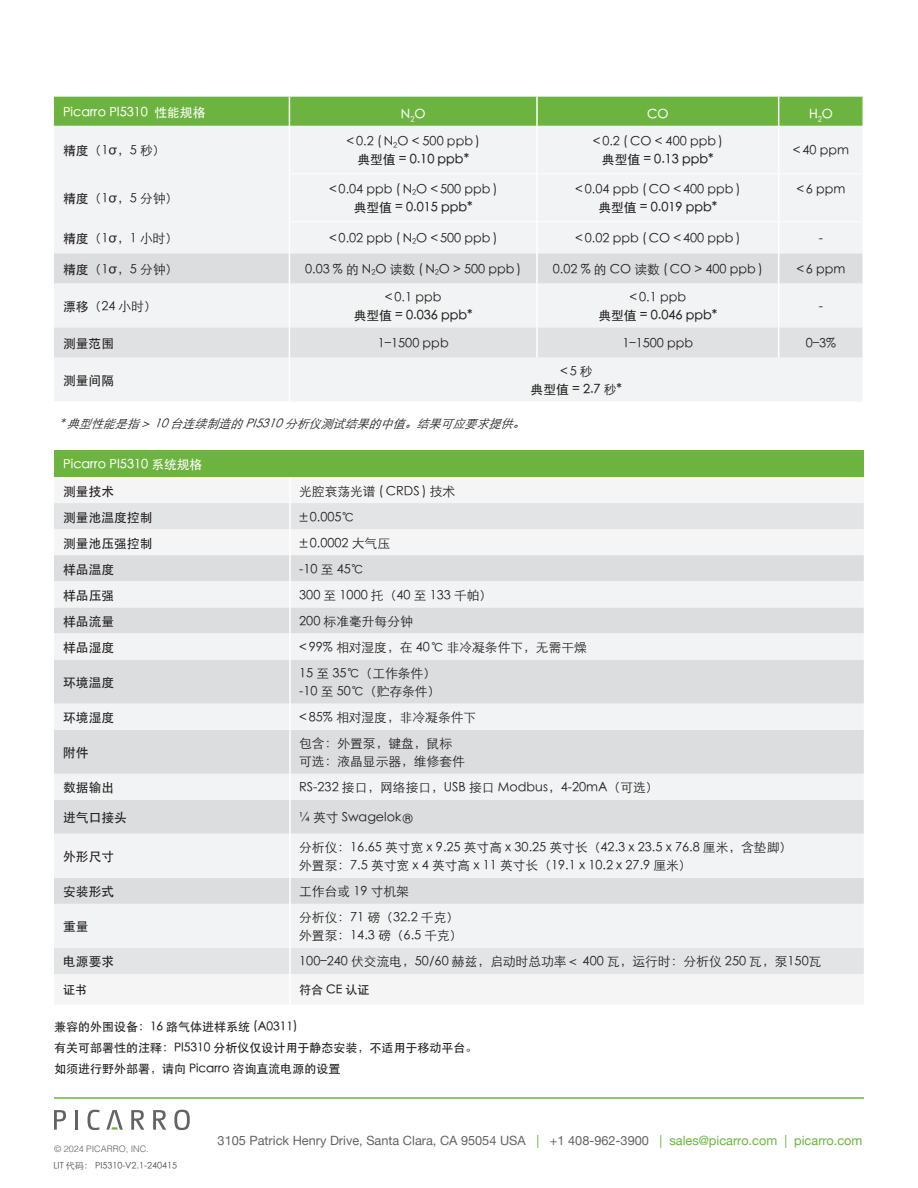
<style>
.page{position:relative;width:918px;height:1188px;background:#fff}
.page>*{position:absolute;margin:0;border:0;box-sizing:border-box;transform-origin:0 0}
.t1{font:300 12.75px "ST Heiti SC";color:#231f20}
.t2{font:500 12.75px "ST Heiti SC";color:#231f20}
.t3{font:12.75px "Helvetica Neue";color:#636366}
.t4{font:500 12.75px "ST Heiti SC";color:#fff}
.t5{font:500 12px "ST Heiti SC";color:#231f20}
.t6{font:italic 300 12px "ST Heiti SC";color:#231f20}
.t7{font:300 9px "ST Heiti SC";color:#4b4c4d}
.t8{font:300 9px "Helvetica";color:#636366}
.s1{font-weight:500}
.s2{font-weight:300}
.s3{color:#6cb43f}
</style>
<div class="page">
<hr style="left:54px;top:1097px;width:810px;height:2px;background:#6cb43f">
<svg style="left:54px;top:1110px;width:12px;height:20px"></svg>
<hr style="left:75px;top:1110px;width:3px;height:20px;background:#636366">
<svg style="left:88px;top:1110px;width:12px;height:20px"></svg>
<svg style="left:131px;top:1110px;width:13px;height:20px"></svg>
<svg style="left:153px;top:1110px;width:13px;height:20px"></svg>
<svg style="left:174px;top:1110px;width:16px;height:20px"></svg>
<svg style="left:106px;top:1110px;width:17px;height:20px"></svg>
<div style="left:54px;top:126px;width:809px;height:275px;background:#f2f3f4"></div>
<div style="left:54px;top:97px;width:809px;height:29px;background:#6cb43f"></div>
<hr style="left:289px;top:126px;width:1px;height:48px;background:#fff">
<hr style="left:536px;top:126px;width:2px;height:47px;background:#fff">
<hr style="left:778px;top:126px;width:1px;height:47px;background:#fff">
<hr style="left:289px;top:174px;width:1px;height:48px;background:#fff">
<hr style="left:536px;top:174px;width:2px;height:47px;background:#fff">
<hr style="left:778px;top:174px;width:1px;height:47px;background:#fff">
<hr style="left:289px;top:222px;width:1px;height:32px;background:#fff">
<hr style="left:536px;top:222px;width:2px;height:32px;background:#fff">
<hr style="left:778px;top:222px;width:1px;height:32px;background:#fff">
<div style="left:54px;top:254px;width:809px;height:29px;background:#dcdddf"></div>
<hr style="left:289px;top:283px;width:1px;height:45px;background:#fff">
<hr style="left:536px;top:283px;width:2px;height:45px;background:#fff">
<hr style="left:778px;top:283px;width:1px;height:45px;background:#fff">
<hr style="left:289px;top:357px;width:1px;height:45px;background:#fff">
<div style="left:54px;top:328px;width:809px;height:29px;background:#e0e1e3"></div>
<hr style="left:290px;top:173px;width:247px;height:1px;background:#fff">
<hr style="left:537px;top:173px;width:242px;height:1px;background:#fff">
<hr style="left:779px;top:173px;width:84px;height:1px;background:#fff">
<hr style="left:290px;top:221px;width:247px;height:1px;background:#fff">
<hr style="left:537px;top:221px;width:242px;height:1px;background:#fff">
<hr style="left:779px;top:221px;width:84px;height:1px;background:#fff">
<div style="left:54px;top:450px;width:810px;height:27px;background:#6cb43f"></div>
<svg style="left:54px;top:503px;width:810px;height:471px;fill:#e3e4e6"></svg>
<div style="left:54px;top:555px;width:810px;height:26px;background:#dcdddf"></div>
<svg style="left:54px;top:581px;width:810px;height:367px;fill:#f2f3f4"></svg>
<hr style="left:289px;top:503px;width:2px;height:26px;background:#fff">
<hr style="left:289px;top:529px;width:2px;height:26px;background:#fff">
<hr style="left:289px;top:555px;width:2px;height:26px;background:#fff">
<hr style="left:289px;top:581px;width:2px;height:26px;background:#fff">
<hr style="left:289px;top:607px;width:2px;height:27px;background:#fff">
<hr style="left:289px;top:634px;width:2px;height:26px;background:#fff">
<hr style="left:289px;top:660px;width:2px;height:44px;background:#fff">
<hr style="left:289px;top:704px;width:2px;height:26px;background:#fff">
<hr style="left:289px;top:730px;width:2px;height:44px;background:#fff">
<hr style="left:289px;top:774px;width:2px;height:26px;background:#fff">
<hr style="left:289px;top:800px;width:2px;height:34px;background:#fff">
<hr style="left:289px;top:834px;width:2px;height:44px;background:#fff">
<hr style="left:289px;top:878px;width:2px;height:26px;background:#fff">
<hr style="left:289px;top:904px;width:2px;height:44px;background:#fff">
<hr style="left:289px;top:948px;width:2px;height:26px;background:#fff">
<p class="t4" style="left:63px;top:106px;width:144px">Picarro PI5310 性能规格</p>
<p class="t4" style="left:401px;top:108px;width:26px">N<sub>2</sub>O</p>
<p class="t4" style="left:647px;top:108px;width:23px">CO</p>
<p class="t4" style="left:809px;top:108px;width:25px">H<sub>2</sub>O</p>
<p class="t1" style="left:63px;top:140px;width:104px"><span class="s1">精度</span>（1σ，5 秒）</p>
<p class="t1" style="left:347px;top:131px;width:135px">&lt; 0.2 ( N<sub>2</sub>O &lt; 500 ppb )</p>
<p class="t2" style="left:357px;top:153px;width:113px">典型值 = 0.10 ppb*</p>
<p class="t1" style="left:593px;top:131px;width:132px">&lt; 0.2 ( CO &lt; 400 ppb )</p>
<p class="t2" style="left:602px;top:153px;width:113px">典型值 = 0.13 ppb*</p>
<p class="t1" style="left:793px;top:140px;width:58px">&lt; 40 ppm</p>
<p class="t1" style="left:63px;top:188px;width:117px"><span class="s1">精度</span>（1σ，5 分钟）</p>
<p class="t1" style="left:329px;top:179px;width:170px">&lt; 0.04 ppb ( N<sub>2</sub>O &lt; 500 ppb )</p>
<p class="t2" style="left:354px;top:201px;width:120px">典型值 = 0.015 ppb*</p>
<p class="t1" style="left:575px;top:179px;width:167px">&lt; 0.04 ppb ( CO &lt; 400 ppb )</p>
<p class="t2" style="left:598px;top:201px;width:120px">典型值 = 0.019 ppb*</p>
<p class="t1" style="left:796px;top:179px;width:51px">&lt; 6 ppm</p>
<p class="t1" style="left:63px;top:227px;width:117px"><span class="s1">精度</span>（1σ，1 小时）</p>
<p class="t1" style="left:329px;top:227px;width:170px">&lt; 0.02 ppb ( N<sub>2</sub>O &lt; 500 ppb )</p>
<p class="t1" style="left:575px;top:227px;width:167px">&lt; 0.02 ppb ( CO &lt; 400 ppb )</p>
<p class="t1" style="left:819px;top:227px;width:6px">-</p>
<p class="t1" style="left:63px;top:258px;width:117px"><span class="s1">精度</span>（1σ，5 分钟）</p>
<p class="t1" style="left:305px;top:258px;width:218px">0.03 % 的 N<sub>2</sub>O 读数 ( N<sub>2</sub>O &gt; 500 ppb )</p>
<p class="t1" style="left:553px;top:258px;width:211px">0.02 % 的 CO 读数 ( CO &gt; 400 ppb )</p>
<p class="t1" style="left:796px;top:258px;width:51px">&lt; 6 ppm</p>
<p class="t1" style="left:63px;top:295px;width:95px"><span class="s1">漂移</span>（24 小时）</p>
<p class="t1" style="left:385px;top:286px;width:58px">&lt; 0.1 ppb</p>
<p class="t2" style="left:354px;top:308px;width:120px">典型值 = 0.036 ppb*</p>
<p class="t1" style="left:630px;top:286px;width:58px">&lt; 0.1 ppb</p>
<p class="t2" style="left:598px;top:308px;width:120px">典型值 = 0.046 ppb*</p>
<p class="t1" style="left:819px;top:295px;width:6px">-</p>
<p class="t2" style="left:63px;top:336px;width:52px">测量范围</p>
<p class="t1" style="left:378px;top:332px;width:72px">1–1500 ppb</p>
<p class="t1" style="left:622px;top:332px;width:72px">1–1500 ppb</p>
<p class="t1" style="left:806px;top:332px;width:32px">0–3%</p>
<p class="t2" style="left:63px;top:373px;width:52px">测量间隔</p>
<p class="t1" style="left:560px;top:360px;width:34px">&lt;5 秒</p>
<p class="t2" style="left:531px;top:382px;width:93px">典型值 = 2.7 <span class="s2">秒</span>*</p>
<p class="t6" style="left:59px;top:413px;width:474px">*典型性能是指＞10台连续制造的PI5310分析仪测试结果的中值。结果可应要求提供。</p>
<p class="t4" style="left:63px;top:457px;width:141px">Picarro PI5310 系统规格</p>
<p class="t2" style="left:63px;top:484px;width:52px">测量技术</p>
<p class="t1" style="left:299px;top:480px;width:157px">光腔衰荡光谱 ( CRDS ) 技术</p>
<p class="t2" style="left:63px;top:510px;width:91px">测量池温度控制</p>
<p class="t1" style="left:299px;top:506px;width:57px">±0.005℃</p>
<p class="t2" style="left:63px;top:536px;width:91px">测量池压强控制</p>
<p class="t1" style="left:299px;top:532px;width:92px">±0.0002 大气压</p>
<p class="t2" style="left:63px;top:562px;width:52px">样品温度</p>
<p class="t1" style="left:299px;top:558px;width:66px">-10 至 45℃</p>
<p class="t2" style="left:63px;top:588px;width:52px">样品压强</p>
<p class="t1" style="left:299px;top:584px;width:195px">300 至 1000 托（40 至 133 千帕）</p>
<p class="t2" style="left:63px;top:614px;width:52px">样品流量</p>
<p class="t1" style="left:299px;top:610px;width:115px">200 标准毫升每分钟</p>
<p class="t2" style="left:63px;top:640px;width:52px">样品湿度</p>
<p class="t1" style="left:299px;top:636px;width:289px">&lt;99% 相对湿度，在 40℃ 非冷凝条件下，无需干燥</p>
<p class="t2" style="left:63px;top:676px;width:52px">环境温度</p>
<p class="t1" style="left:299px;top:662px;width:138px">15 至 35℃（工作条件）</p>
<p class="t1" style="left:299px;top:680px;width:143px">-10 至 50℃（贮存条件）</p>
<p class="t2" style="left:63px;top:711px;width:52px">环境湿度</p>
<p class="t1" style="left:299px;top:707px;width:179px">&lt;85% 相对湿度，非冷凝条件下</p>
<p class="t2" style="left:63px;top:746px;width:27px">附件</p>
<p class="t1" style="left:299px;top:733px;width:154px">包含：外置泵，键盘，鼠标</p>
<p class="t1" style="left:299px;top:751px;width:167px">可选：液晶显示器，维修套件</p>
<p class="t2" style="left:63px;top:781px;width:52px">数据输出</p>
<p class="t1" style="left:299px;top:777px;width:361px">RS-232 接口，网络接口，USB 接口 Modbus，4-20mA（可选）</p>
<p class="t2" style="left:63px;top:811px;width:65px">进气口接头</p>
<p class="t1" style="left:299px;top:807px;width:115px">¼ 英寸 Swagelok®</p>
<p class="t2" style="left:63px;top:850px;width:52px">外形尺寸</p>
<p class="t1" style="left:299px;top:837px;width:494px">分析仪：16.65 英寸宽 x 9.25 英寸高 x 30.25 英寸长（42.3 x 23.5 x 76.8 厘米，含垫脚）</p>
<p class="t1" style="left:299px;top:855px;width:394px">外置泵：7.5 英寸宽 x 4 英寸高 x 11 英寸长（19.1 x 10.2 x 27.9 厘米）</p>
<p class="t2" style="left:63px;top:885px;width:52px">安装形式</p>
<p class="t1" style="left:299px;top:881px;width:111px">工作台或 19 寸机架</p>
<p class="t2" style="left:63px;top:920px;width:27px">重量</p>
<p class="t1" style="left:299px;top:907px;width:161px">分析仪：71 磅（32.2 千克）</p>
<p class="t1" style="left:299px;top:925px;width:165px">外置泵：14.3 磅（6.5 千克）</p>
<p class="t2" style="left:63px;top:955px;width:52px">电源要求</p>
<p class="t1" style="left:299px;top:951px;width:524px">100–240 伏交流电，50/60 赫兹，启动时总功率＜ 400 瓦，运行时：分析仪 250 瓦，泵150瓦</p>
<p class="t5" style="left:63px;top:984px;width:25px">证书</p>
<p class="t5" style="left:299px;top:984px;width:72px">符合 CE 认证</p>
<p class="t5" style="left:54px;top:1020px;width:245px">兼容的外围设备：16 路气体进样系统 (A0311)</p>
<p class="t5" style="left:54px;top:1041px;width:425px">有关可部署性的注释：PI5310 分析仪仅设计用于静态安装，不适用于移动平台。</p>
<p class="t5" style="left:54px;top:1062px;width:288px">如须进行野外部署，请向 Picarro 咨询直流电源的设置</p>
<p class="t8" style="left:54px;top:1141px;width:96px">© 2024 PICARRO, INC.</p>
<p class="t7" style="left:54px;top:1157px;width:125px">LIT 代码： PI5310-V2.1-240415</p>
<p class="t3" style="left:218px;top:1131px;width:646px">3105 Patrick Henry Drive, Santa Clara, CA 95054 USA <span class="s3">|</span> +1 408-962-3900 <span class="s3">| sales@picarro.com | picarro.com</span></p>
</div>
